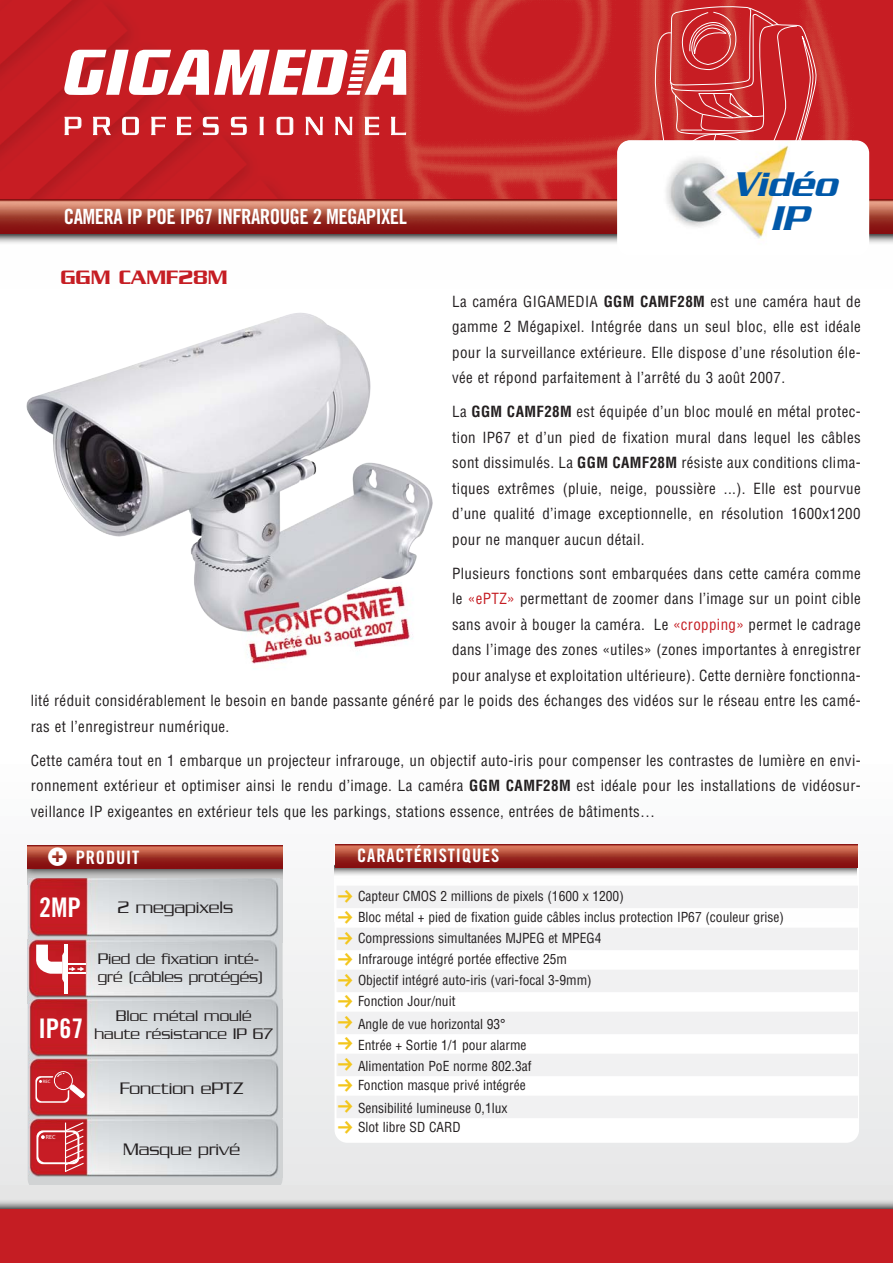
<style>
.page{position:relative;width:893px;height:1263px;background:#fff}
.page>*{position:absolute;margin:0;border:0;box-sizing:border-box;transform-origin:0 0}
.t1{font:italic 500 37.05px/34.5px "Serpentine";color:#0058a9;text-align:center}
.t2{font:27px "Trade Gothic Bold Cond Twenty";color:#fff}
.t3{font:21px "Trade Gothic Bold Cond Twenty";letter-spacing:-.025em;color:#fff}
.t4{font:500 21px "Serpentine";color:#c51d23}
.t5{font:18.6px "Trade Gothic Bold Cond Twenty";letter-spacing:.045em;color:#fff}
.t6{font:300 18px "Serpentine";color:#231f20}
.t7{font:300 16.5px/18px "Serpentine";color:#231f20}
.t8{font:condensed 15px/25.5px "Helvetica";letter-spacing:.025em;color:#231f20;text-align:justify}
.t9{font:condensed 13.5px/21px "Helvetica";color:#231f20}
.t10{font:6px "Myriad";color:#fff}
.t11{font:4.65px "Myriad";color:#fff}
.s1{font-weight:700}
.s2{color:#c51d23}
.s3{font-family:"FF Dingbests";font-size:27.3px}
.s4{font-family:"Trade Gothic Bold Cond Twenty";font-weight:400;font-size:27px;color:#fff}
.s5{font-family:"FF Dingbests";font-stretch:normal;font-size:22.5px;color:#f3c61d}
</style>
<div class="page">
<div style="left:0;top:757px;width:892px;height:438px;background:linear-gradient(to bottom,#fdfdfd,#e6e7e8)"></div>
<div style="left:334px;top:845px;width:525px;height:298px;background:#fff;border-radius:13px"></div>
<div style="left:28px;top:847px;width:255px;height:344px;background:#d1d3d4;border-radius:13px"></div>
<img style="left:0;top:0;width:892px;height:243px">
<div style="left:0;top:1186px;width:892px;height:5px;background:#e5e5e5"></div>
<img style="left:334px;top:846px;width:522px;height:29px">
<img style="left:28px;top:868px;width:255px;height:11px">
<img style="left:209px;top:0;width:683px;height:200px">
<svg style="left:641px;top:6px;width:192px;height:134px"></svg>
<svg style="left:64px;top:116px;width:18px;height:19px"></svg>
<svg style="left:92px;top:116px;width:20px;height:19px"></svg>
<svg style="left:123px;top:117px;width:15px;height:18px"></svg>
<div style="left:125px;top:118px;width:11px;height:16px;border:1px solid #fff"></div>
<div style="left:122px;top:117px;width:17px;height:18px;border:1px solid #fff;border-radius:3px"></div>
<svg style="left:151px;top:116px;width:16px;height:19px"></svg>
<svg style="left:176px;top:116px;width:16px;height:19px"></svg>
<svg style="left:202px;top:116px;width:17px;height:19px"></svg>
<svg style="left:230px;top:116px;width:17px;height:19px"></svg>
<svg style="left:259px;top:116px;width:5px;height:19px"></svg>
<svg style="left:277px;top:117px;width:16px;height:18px"></svg>
<div style="left:279px;top:118px;width:11px;height:16px;border:1px solid #fff"></div>
<div style="left:277px;top:117px;width:16px;height:18px;border:1px solid #fff;border-radius:3px"></div>
<svg style="left:305px;top:116px;width:18px;height:20px"></svg>
<svg style="left:334px;top:116px;width:19px;height:20px"></svg>
<svg style="left:364px;top:116px;width:16px;height:19px"></svg>
<svg style="left:390px;top:116px;width:17px;height:20px"></svg>
<svg style="left:64px;top:50px;width:342px;height:45px"></svg>
<img style="left:335px;top:845px;width:522px;height:23px">
<img style="left:28px;top:845px;width:255px;height:23px">
<img style="left:0;top:200px;width:892px;height:34px">
<div style="left:336px;top:886px;width:522px;height:22px;background:#f1f1f2"></div>
<div style="left:336px;top:928px;width:522px;height:22px;background:#f1f1f2"></div>
<div style="left:336px;top:970px;width:522px;height:22px;background:#f1f1f2"></div>
<div style="left:336px;top:1012px;width:522px;height:22px;background:#f1f1f2"></div>
<div style="left:336px;top:1054px;width:522px;height:22px;background:#f1f1f2"></div>
<div style="left:336px;top:1096px;width:522px;height:22px;background:#f1f1f2"></div>
<div style="left:617px;top:140px;width:252px;height:116px;background:#fff;border-radius:13px"></div>
<img style="left:617px;top:140px;width:235px;height:100px">
<img style="left:29px;top:879px;width:250px;height:58px">
<img style="left:0;top:1191px;width:892px;height:19px">
<div style="left:0;top:1210px;width:892px;height:53px;background:#c51d23"></div>
<img style="left:26px;top:313px;width:407px;height:318px">
<img style="left:240px;top:577px;width:189px;height:87px">
<img style="left:236px;top:586px;width:125px;height:46px">
<img style="left:28px;top:940px;width:250px;height:179px">
<hr style="left:64px;top:945px;width:4px;height:49px;background:#fff">
<svg style="left:36px;top:945px;width:49px;height:38px"></svg>
<svg style="left:29px;top:999px;width:250px;height:60px"></svg>
<svg style="left:29px;top:1059px;width:250px;height:59px"></svg>
<div style="left:54px;top:1071px;width:19px;height:19px;border:1px solid #fff;border-radius:50%"></div>
<svg style="left:35px;top:1073px;width:50px;height:30px"></svg>
<svg style="left:29px;top:1119px;width:250px;height:58px"></svg>
<svg style="left:36px;top:1121px;width:49px;height:51px"></svg>
<h3 class="t3" style="left:64px;top:209px;width:345px">CAMERA IP POE IP67 INFRAROUGE 2 MEGAPIXEL</h3>
<h3 class="t4" style="left:60px;top:270px;width:169px">GGM CAMF28M</h3>
<h1 class="t1" style="left:732px;top:170px;width:114px">Vidéo<br>IP</h1>
<p class="t8" style="left:452px;top:290px;width:410px">La caméra GIGAMEDIA <span class="s1">GGM CAMF28M</span> est une caméra haut de gamme 2 Mégapixel. Intégrée dans un seul bloc, elle est idéale pour la surveillance extérieure. Elle dispose d’une résolution éle&shy;vée et répond parfaitement à l’arrêté du 3 août 2007.</p>
<p class="t8" style="left:452px;top:400px;width:410px">La <span class="s1">GGM CAMF28M</span> est équipée d’un bloc moulé en métal protec&shy;tion IP67 et d’un pied de fixation mural dans lequel les câbles sont dissimulés. La <span class="s1">GGM CAMF28M</span> résiste aux conditions clima&shy;tiques extrêmes (pluie, neige, poussière ...). Elle est pourvue d’une qualité d’image exceptionnelle, en résolution 1600x1200 pour ne manquer aucun détail.</p>
<p class="t8" style="left:452px;top:562px;width:410px">Plusieurs fonctions sont embarquées dans cette caméra comme</p>
<p class="t8" style="left:452px;top:587px;width:410px">le <span class="s2">«ePTZ»</span> permettant de zoomer dans l’image sur un point cible</p>
<p class="t8" style="left:452px;top:613px;width:410px">sans avoir à bouger la caméra. Le <span class="s2">«cropping»</span> permet le cadrage</p>
<p class="t8" style="left:452px;top:638px;width:410px">dans l’image des zones «utiles» (zones importantes à enregistrer</p>
<p class="t8" style="left:452px;top:664px;width:410px">pour analyse et exploitation ultérieure). Cette dernière fonctionna-</p>
<p class="t8" style="left:31px;top:689px;width:831px">lité réduit considérablement le besoin en bande passante généré par le poids des échanges des vidéos sur le réseau entre les camé-</p>
<p class="t8" style="left:31px;top:715px;width:200px">ras et l’enregistreur numérique.</p>
<p class="t8" style="left:31px;top:749px;width:831px">Cette caméra tout en 1 embarque un projecteur infrarouge, un objectif auto-iris pour compenser les contrastes de lumière en envi&shy;ronnement extérieur et optimiser ainsi le rendu d’image. La caméra <span class="s1">GGM CAMF28M</span> est idéale pour les installations de vidéosur&shy;veillance IP exigeantes en extérieur tels que les parkings, stations essence, entrées de bâtiments…</p>
<p class="t5" style="left:46px;top:851px;width:95px"><span class="s3">+</span> PRODUIT</p>
<h2 class="t2" style="left:39px;top:898px;width:43px">2MP</h2>
<p class="t6" style="left:118px;top:901px;width:117px">2 megapixels</p>
<p class="t7" style="left:98px;top:951px;width:167px">Pied de fixation inté&shy;gré (câbles protégés)</p>
<p class="t7" style="left:38px;top:1008px;width:236px;text-indent:77px">Bloc métal moulé<br><span class="s4">IP67</span> haute résistance IP 67</p>
<p class="t11" style="left:43px;top:1080px;width:9px">REC</p>
<p class="t10" style="left:46px;top:1135px;width:11px">REC</p>
<p class="t6" style="left:120px;top:1083px;width:125px">Fonction ePTZ</p>
<p class="t6" style="left:123px;top:1143px;width:119px">Masque privé</p>
<p class="t5" style="left:357px;top:848px;width:144px">CARACTÉRISTIQUES</p>
<p class="t9" style="left:336px;top:887px;width:449px"><span class="s5">f</span> Capteur CMOS 2 millions de pixels (1600 x 1200)<br><span class="s5">f</span> Bloc métal + pied de fixation guide câbles inclus protection IP67 (couleur grise) <span class="s5">f</span> Compressions simultanées MJPEG et MPEG4<br><span class="s5">f</span> Infrarouge intégré portée effective 25m<br><span class="s5">f</span> Objectif intégré auto-iris (vari-focal 3-9mm)<br><span class="s5">f</span> Fonction Jour/nuit</p>
<p class="t9" style="left:336px;top:1014px;width:196px"><span class="s5">f</span> Angle de vue horizontal 93°<br><span class="s5">f</span> Entrée + Sortie 1/1 pour alarme <span class="s5">f</span> Alimentation PoE norme 802.3af</p>
<p class="t9" style="left:336px;top:1075px;width:191px;line-height:22.8px"><span class="s5">f</span> Fonction masque privé intégrée <span class="s5">f</span> Sensibilité lumineuse 0,1lux</p>
<p class="t9" style="left:336px;top:1118px;width:126px"><span class="s5">f</span> Slot libre SD CARD</p>
</div>
